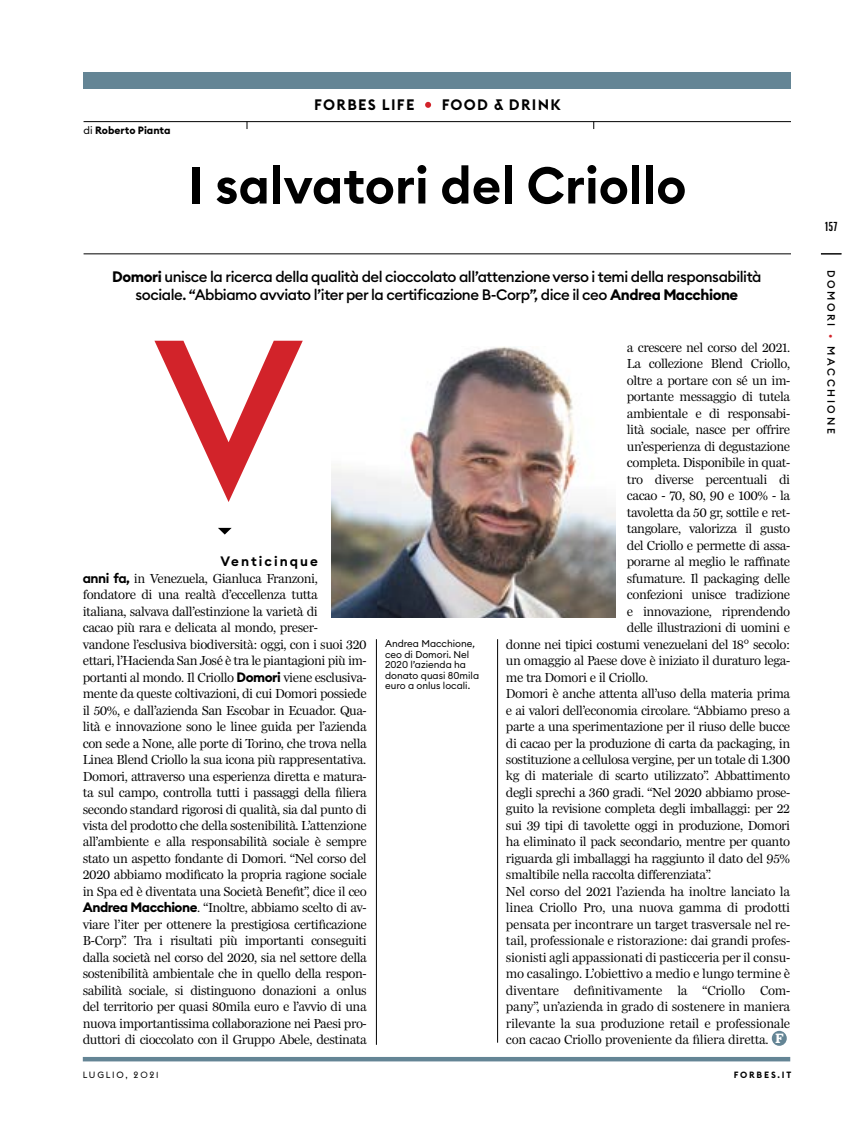
<style>
.page{position:relative;width:864px;height:1134px;background:#fff}
.page>*{position:absolute;margin:0;border:0;box-sizing:border-box;transform-origin:0 0}
.t1{font:500 224.7px "Euclid Flex";color:#d2232a}
.t2{font:600 51px "Euclid Circular B";color:#000}
.t3{font:500 15px/18px "Euclid Circular B";letter-spacing:-.03em;color:#000;text-align:center}
.t4{font:600 15px "Euclid Flex";letter-spacing:.085em;color:#000}
.t5{font:13.5px/16.5px "Miller Daily One";letter-spacing:-.035em;color:#000}
.t6{font:600 13.5px "Euclid Circular B";letter-spacing:.15em;color:#000}
.t7{font:600 12.75px "Graphik XX Cond";color:#000}
.t8{font:500 10.5px "Euclid Circular B";letter-spacing:.25em;color:#000}
.t9{font:700 10.5px "Euclid Circular B";color:#000}
.t10{font:9.75px/10.5px "Euclid Circular B";color:#000}
.t11{font:9px "Euclid Flex";letter-spacing:.2em;color:#000}
.t12{font:600 9px "Euclid Flex";letter-spacing:.2em;color:#000}
.s1{font-weight:400}
.s2{font-weight:700}
.s3{font-family:"Euclid Circular B";font-weight:600}
.s4{font-family:"Euclid Circular B";font-weight:700}
.s5{font-family:"Guardian Egyp";font-weight:600;color:#fff}
.s6{color:#d2232a}
</style>
<div class="page">
<hr style="left:84px;top:121px;width:707px;height:1px;background:#000">
<hr style="left:84px;top:253px;width:707px;height:1px;background:#000">
<svg style="left:425px;top:102px;width:6px;height:6px"></svg>
<div style="left:772px;top:1031px;width:15px;height:15px;background:#648595;border-radius:50%"></div>
<svg style="left:218px;top:528px;width:14px;height:7px"></svg>
<hr style="left:376px;top:639px;width:1px;height:406px;background:#000">
<hr style="left:497px;top:639px;width:1px;height:404px;background:#000">
<div style="left:84px;top:73px;width:707px;height:16px;background:#648595"></div>
<hr style="left:83px;top:1057px;width:707px;height:4px;background:#648595">
<svg style="left:821px;top:253px;width:20px;height:1px"></svg>
<img style="left:331px;top:346px;width:285px;height:272px">
<p class="t9" style="left:84px;top:124px;width:89px"><span class="s1">di</span> Roberto Pianta</p>
<p class="t4" style="left:314px;top:96px;width:102px">FORBES LIFE</p>
<p class="t4" style="left:442px;top:96px;width:120px">FOOD &amp; DRINK</p>
<h2 class="t2" style="left:188px;top:153px;width:500px">I salvatori del Criollo</h2>
<p class="t3" style="left:112px;top:268px;width:651px"><span class="s2">Domori</span> unisce la ricerca della qualità del cioccolato all’attenzione verso i temi della responsabilità sociale. “Abbiamo avviato l’iter per la certificazione B-Corp”, dice il ceo <span class="s2">Andrea Macchione</span></p>
<h1 class="t1" style="left:155px;top:291px;width:148px">V</h1>
<p class="t6" style="left:221px;top:553px;width:99px">Venticinque</p>
<p class="t5" style="left:83px;top:570px;width:285px"><span class="s3">anni fa,</span> in Venezuela, Gianluca Franzoni, fondatore di una realtà d’eccellenza tutta<br>italiana, salvava dall’estinzione la varietà di<br>cacao più rara e delicata al mondo, preser&shy;vandone l’esclusiva biodiversità: oggi, con i suoi 320 ettari, l’Hacienda San José è tra le piantagioni più im&shy;portanti al mondo. Il Criollo <span class="s4">Domori</span> viene esclusiva&shy;mente da queste coltivazioni, di cui Domori possiede il 50%, e dall’azienda San Escobar in Ecuador. Qua&shy;lità e innovazione sono le linee guida per l’azienda con sede a None, alle porte di Torino, che trova nella Linea Blend Criollo la sua icona più rappresentativa.<br>Domori, attraverso una esperienza diretta e matura&shy;ta sul campo, controlla tutti i passaggi della filiera secondo standard rigorosi di qualità, sia dal punto di vista del prodotto che della sostenibilità. L’attenzione all’ambiente e alla responsabilità sociale è sempre stato un aspetto fondante di Domori. “Nel corso del 2020 abbiamo modificato la propria ragione sociale in Spa ed è diventata una Società Benefit”, dice il ceo <span class="s4">Andrea Macchione</span>. “Inoltre, abbiamo scelto di av&shy;viare l’iter per ottenere la prestigiosa certificazione B-Corp”. Tra i risultati più importanti conseguiti dalla società nel corso del 2020, sia nel settore della sostenibilità ambientale che in quello della respon&shy;sabilità sociale, si distinguono donazioni a onlus del territorio per quasi 80mila euro e l’avvio di una nuova importantissima collaborazione nei Paesi pro&shy;duttori di cioccolato con il Gruppo Abele, destinata</p>
<p class="t11" style="left:83px;top:1069px;width:77px">LUGLIO, 2021</p>
<p class="t10" style="left:385px;top:638px;width:96px">Andrea Macchione, ceo di Domori. Nel<br>2020 l’azienda ha donato quasi 80mila euro a onlus locali.</p>
<p class="t5" style="left:627px;top:339px;width:165px">a crescere nel corso del 2021.</p>
<p class="t5" style="left:627px;top:355px;width:165px">La collezione Blend Criollo,</p>
<p class="t5" style="left:627px;top:372px;width:165px">oltre a portare con sé un im-</p>
<p class="t5" style="left:627px;top:388px;width:165px">portante messaggio di tutela</p>
<p class="t5" style="left:627px;top:405px;width:165px">ambientale e di responsabi-</p>
<p class="t5" style="left:627px;top:421px;width:165px">lità sociale, nasce per offrire</p>
<p class="t5" style="left:627px;top:438px;width:165px">un’esperienza di degustazione</p>
<p class="t5" style="left:627px;top:454px;width:165px">completa. Disponibile in quat-</p>
<p class="t5" style="left:627px;top:471px;width:165px">tro diverse percentuali di</p>
<p class="t5" style="left:627px;top:487px;width:165px">cacao - 70, 80, 90 e 100% - la</p>
<p class="t5" style="left:627px;top:504px;width:165px">tavoletta da 50 gr, sottile e ret-</p>
<p class="t5" style="left:627px;top:520px;width:165px">tangolare, valorizza il gusto</p>
<p class="t5" style="left:627px;top:537px;width:165px">del Criollo e permette di assa-</p>
<p class="t5" style="left:627px;top:553px;width:165px">porarne al meglio le raffinate</p>
<p class="t5" style="left:627px;top:570px;width:165px">sfumature. Il packaging delle</p>
<p class="t5" style="left:627px;top:586px;width:165px">confezioni unisce tradizione</p>
<p class="t5" style="left:627px;top:603px;width:165px">e innovazione, riprendendo</p>
<p class="t5" style="left:627px;top:619px;width:165px">delle illustrazioni di uomini e</p>
<p class="t5" style="left:506px;top:636px;width:286px">donne nei tipici costumi venezuelani del 18° secolo:</p>
<p class="t5" style="left:506px;top:652px;width:286px">un omaggio al Paese dove è iniziato il duraturo lega-</p>
<p class="t5" style="left:506px;top:669px;width:144px">me tra Domori e il Criollo.</p>
<p class="t5" style="left:506px;top:685px;width:286px">Domori è anche attenta all’uso della materia prima</p>
<p class="t5" style="left:506px;top:702px;width:286px">e ai valori dell’economia circolare. “Abbiamo preso a</p>
<p class="t5" style="left:506px;top:718px;width:286px">parte a una sperimentazione per il riuso delle bucce</p>
<p class="t5" style="left:506px;top:734px;width:286px">di cacao per la produzione di carta da packaging, in</p>
<p class="t5" style="left:506px;top:751px;width:286px">sostituzione a cellulosa vergine, per un totale di 1.300</p>
<p class="t5" style="left:506px;top:767px;width:286px">kg di materiale di scarto utilizzato”. Abbattimento</p>
<p class="t5" style="left:506px;top:784px;width:286px">degli sprechi a 360 gradi. “Nel 2020 abbiamo prose-</p>
<p class="t5" style="left:506px;top:800px;width:286px">guito la revisione completa degli imballaggi: per 22</p>
<p class="t5" style="left:506px;top:817px;width:286px">sui 39 tipi di tavolette oggi in produzione, Domori</p>
<p class="t5" style="left:506px;top:833px;width:286px">ha eliminato il pack secondario, mentre per quanto</p>
<p class="t5" style="left:506px;top:850px;width:286px">riguarda gli imballaggi ha raggiunto il dato del 95%</p>
<p class="t5" style="left:506px;top:866px;width:207px">smaltibile nella raccolta differenziata”.</p>
<p class="t5" style="left:506px;top:883px;width:286px">Nel corso del 2021 l’azienda ha inoltre lanciato la</p>
<p class="t5" style="left:506px;top:899px;width:286px">linea Criollo Pro, una nuova gamma di prodotti</p>
<p class="t5" style="left:506px;top:916px;width:286px">pensata per incontrare un target trasversale nel re-</p>
<p class="t5" style="left:506px;top:932px;width:286px">tail, professionale e ristorazione: dai grandi profes-</p>
<p class="t5" style="left:506px;top:949px;width:286px">sionisti agli appassionati di pasticceria per il consu-</p>
<p class="t5" style="left:506px;top:965px;width:286px">mo casalingo. L’obiettivo a medio e lungo termine è</p>
<p class="t5" style="left:506px;top:982px;width:286px">diventare definitivamente la “Criollo Com-</p>
<p class="t5" style="left:506px;top:998px;width:286px">pany”, un’azienda in grado di sostenere in maniera</p>
<p class="t5" style="left:506px;top:1015px;width:286px">rilevante la sua produzione retail e professionale</p>
<p class="t5" style="left:506px;top:1031px;width:279px">con cacao Criollo proveniente da filiera diretta. <span class="s5">F</span></p>
<p class="t12" style="left:734px;top:1069px;width:59px">FORBES.IT</p>
<p class="t7" style="left:825px;top:218px;width:14px">157</p>
<p class="t8" style="left:838px;top:270px;width:165px;rotate:90deg">DOMORI <span class="s6">•</span> MACCHIONE</p>
</div>
